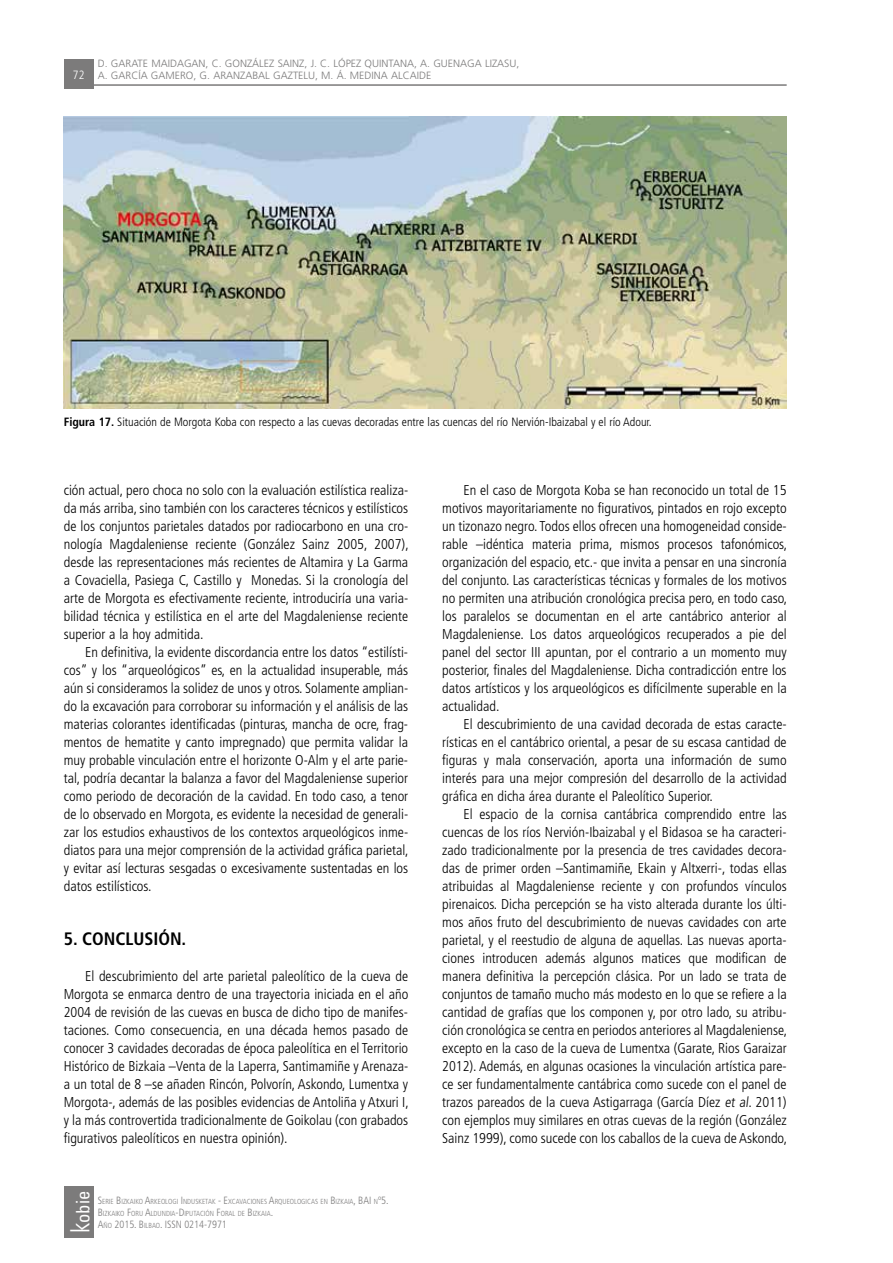
<style>
.page{position:relative;width:893px;height:1263px;background:#fff}
.page>*{position:absolute;margin:0;border:0;box-sizing:border-box;transform-origin:0 0}
.t1{font:300 condensed 26.55px "Univers";color:#fff}
.t2{font:condensed 18.6px "Univers";color:#fff}
.t3{font:700 condensed 18px "Frutiger";color:#000}
.t4{font:300 condensed 14.25px/18px "Frutiger";color:#000;text-align:justify}
.t5{font:300 condensed 12px "Frutiger";color:#000}
.t6{font:300 10.5px/12px "Frutiger";color:#7c7b7b}
.t7{font:300 condensed 10.5px "Frutiger";color:#7c7b7b}
.t8{font:300 condensed 7.35px/12px "Frutiger";color:#7c7b7b}
.s1{font-stretch:condensed;font-size:12px;color:#fff}
.s2{font-weight:700}
.s3{font-size:10.5px}
.s4{font-size:7.35px}
</style>
<div class="page">
<div style="left:64px;top:60px;width:30px;height:29px;background:#7c7b7b"></div>
<div style="left:64px;top:1186px;width:30px;height:51px;background:#7c7b7b"></div>
<hr style="left:94px;top:84px;width:693px;height:2px;background:#7c7b7b">
<img style="left:64px;top:117px;width:723px;height:292px">
<p class="t6" style="left:73px;top:58px;width:448px;text-indent:25px">D. GARATE MAIDAGAN, C. GONZÁLEZ SAINZ, J. C. LÓPEZ QUINTANA, A. GUENAGA LIZASU,<br><span class="s1">72</span> A. GARCÍA GAMERO, G. ARANZABAL GAZTELU, M. Á. MEDINA ALCAIDE</p>
<p class="t5" style="left:64px;top:415px;width:589px"><span class="s2">Figura 17.</span> Situación de Morgota Koba con respecto a las cuevas decoradas entre las cuencas del río Nervión-Ibaizabal y el río Adour.</p>
<p class="t4" style="left:64px;top:481px;width:346px">ción actual, pero choca no solo con la evaluación estilística realiza&shy;da más arriba, sino también con los caracteres técnicos y estilísticos de los conjuntos parietales datados por radiocarbono en una cro&shy;nología Magdaleniense reciente (González Sainz 2005, 2007), desde las representaciones más recientes de Altamira y La Garma a Covaciella, Pasiega C, Castillo y Monedas. Si la cronología del arte de Morgota es efectivamente reciente, introduciría una varia&shy;bilidad técnica y estilística en el arte del Magdaleniense reciente superior a la hoy admitida.</p>
<p class="t4" style="left:64px;top:643px;width:346px;text-indent:21px">En definitiva, la evidente discordancia entre los datos “estilísti&shy;cos” y los “arqueológicos” es, en la actualidad insuperable, más aún si consideramos la solidez de unos y otros. Solamente amplian&shy;do la excavación para corroborar su información y el análisis de las materias colorantes identificadas (pinturas, mancha de ocre, frag&shy;mentos de hematite y canto impregnado) que permita validar la muy probable vinculación entre el horizonte O-Alm y el arte parie&shy;tal, podría decantar la balanza a favor del Magdaleniense superior como periodo de decoración de la cavidad. En todo caso, a tenor de lo observado en Morgota, es evidente la necesidad de generali&shy;zar los estudios exhaustivos de los contextos arqueológicos inme&shy;diatos para una mejor comprensión de la actividad gráfica parietal, y evitar así lecturas sesgadas o excesivamente sustentadas en los datos estilísticos.</p>
<p class="t3" style="left:64px;top:928px;width:124px">5. CONCLUSIÓN.</p>
<p class="t4" style="left:64px;top:967px;width:346px;text-indent:21px">El descubrimiento del arte parietal paleolítico de la cueva de Morgota se enmarca dentro de una trayectoria iniciada en el año 2004 de revisión de las cuevas en busca de dicho tipo de manifes&shy;taciones. Como consecuencia, en una década hemos pasado de conocer 3 cavidades decoradas de época paleolítica en el Territorio Histórico de Bizkaia –Venta de la Laperra, Santimamiñe y Arenaza&shy;a un total de 8 –se añaden Rincón, Polvorín, Askondo, Lumentxa y Morgota-, además de las posibles evidencias de Antoliña y Atxuri I, y la más controvertida tradicionalmente de Goikolau (con grabados figurativos paleolíticos en nuestra opinión).</p>
<h2 class="t2" style="left:71px;top:1223px;width:33px;rotate:-90deg">obie</h2>
<p class="t8" style="left:98px;top:1195px;width:292px"><span class="s3">S</span>ERIE <span class="s3">B</span>IZKAIKO <span class="s3">A</span>RKEOLOGI <span class="s3">I</span> NDUSKETAK <span class="s3">- E</span>XCAVACIONES <span class="s3">A</span>RQUEOLOGICAS EN <span class="s3">B</span>IZKAIA<span class="s3">, BAI</span> N<span class="s3">º5.<br>B</span>IZKAIKO <span class="s3">F</span>ORU <span class="s3">A</span>LDUNDIA<span class="s3">-D</span>IPUTACIÓN <span class="s3">F</span>ORAL DE <span class="s3">B</span>IZKAIA<span class="s3">.</span></p>
<h1 class="t1" style="left:64px;top:1233px;width:12px;rotate:-90deg">k</h1>
<p class="t7" style="left:98px;top:1218px;width:131px">A<span class="s4">ÑO</span> 2015. B<span class="s4">ILBAO</span>. ISSN 0214-7971</p>
<p class="t4" style="left:442px;top:481px;width:346px;text-indent:21px">En el caso de Morgota Koba se han reconocido un total de 15 motivos mayoritariamente no figurativos, pintados en rojo excepto un tizonazo negro. Todos ellos ofrecen una homogeneidad conside&shy;rable –idéntica materia prima, mismos procesos tafonómicos, organización del espacio, etc.- que invita a pensar en una sincronía del conjunto. Las características técnicas y formales de los motivos no permiten una atribución cronológica precisa pero, en todo caso, los paralelos se documentan en el arte cantábrico anterior al Magdaleniense. Los datos arqueológicos recuperados a pie del panel del sector III apuntan, por el contrario a un momento muy posterior, finales del Magdaleniense. Dicha contradicción entre los datos artísticos y los arqueológicos es difícilmente superable en la actualidad.</p>
<p class="t4" style="left:442px;top:715px;width:346px;text-indent:21px">El descubrimiento de una cavidad decorada de estas caracte&shy;rísticas en el cantábrico oriental, a pesar de su escasa cantidad de figuras y mala conservación, aporta una información de sumo interés para una mejor compresión del desarrollo de la actividad gráfica en dicha área durante el Paleolítico Superior.</p>
<p class="t4" style="left:442px;top:805px;width:346px;text-indent:21px">El espacio de la cornisa cantábrica comprendido entre las cuencas de los ríos Nervión-Ibaizabal y el Bidasoa se ha caracteri&shy;zado tradicionalmente por la presencia de tres cavidades decora&shy;das de primer orden –Santimamiñe, Ekain y Altxerri-, todas ellas atribuidas al Magdaleniense reciente y con profundos vínculos pirenaicos. Dicha percepción se ha visto alterada durante los últi&shy;mos años fruto del descubrimiento de nuevas cavidades con arte parietal, y el reestudio de alguna de aquellas. Las nuevas aporta&shy;ciones introducen además algunos matices que modifican de manera definitiva la percepción clásica. Por un lado se trata de conjuntos de tamaño mucho más modesto en lo que se refiere a la cantidad de grafías que los componen y, por otro lado, su atribu&shy;ción cronológica se centra en periodos anteriores al Magdaleniense, excepto en la caso de la cueva de Lumentxa (Garate, Rios Garaizar 2012). Además, en algunas ocasiones la vinculación artística pare&shy;ce ser fundamentalmente cantábrica como sucede con el panel de trazos pareados de la cueva Astigarraga (García Díez et al. 2011) con ejemplos muy similares en otras cuevas de la región (González Sainz 1999), como sucede con los caballos de la cueva de Askondo,</p>
</div>
